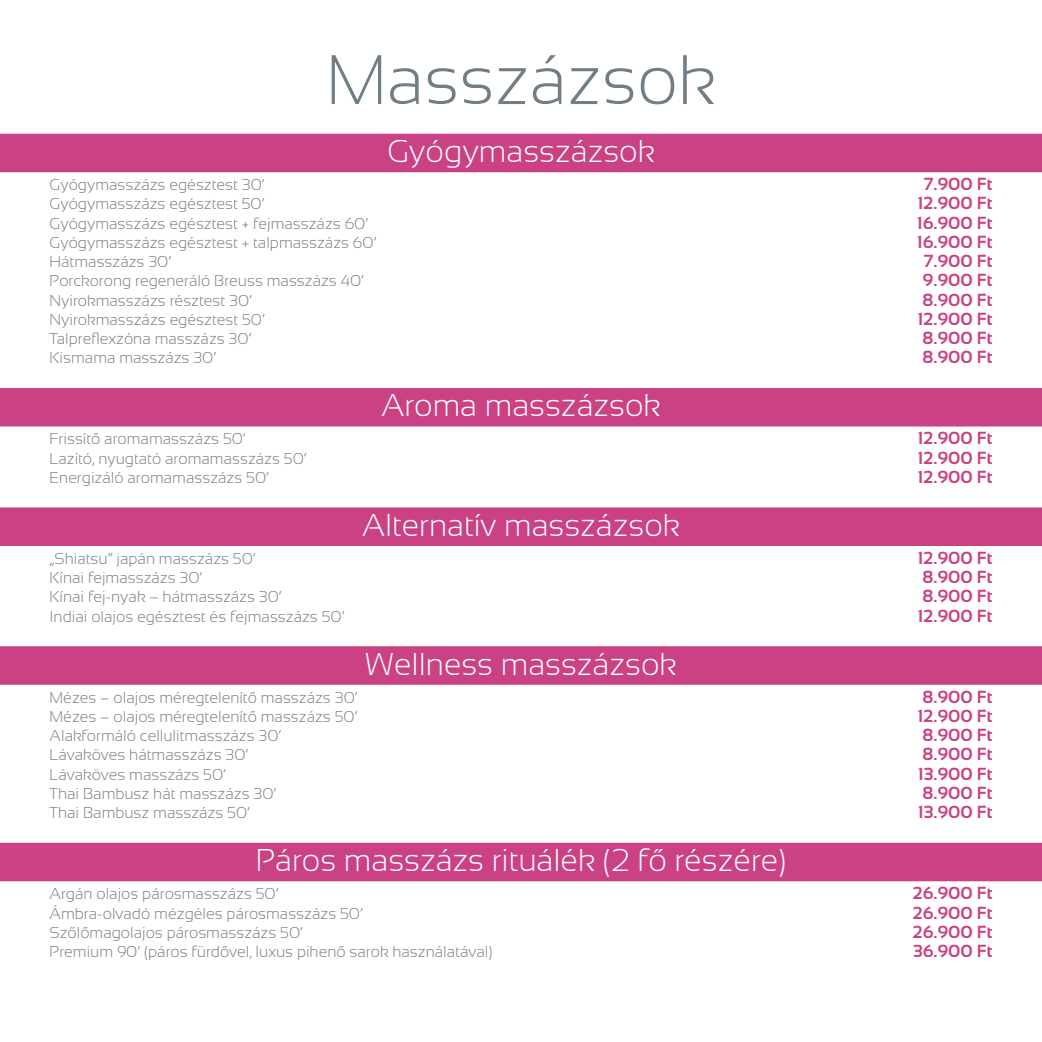
<style>
.page{position:relative;width:1042px;height:1042px;background:#fff}
.page>*{position:absolute;margin:0;border:0;box-sizing:border-box;transform-origin:0 0}
.t1{font:300 70px "Sansation";color:#717e86}
.t2{font:300 31.5px "Sansation";color:#fff}
.t3{font:700 17.5px "Sansation";color:#ca4283}
.t4{font:300 15.75px "Sansation";color:#717e86}
</style>
<div class="page">
<div style="left:0;top:134px;width:1042px;height:38px;background:#ca4283"></div>
<div style="left:0;top:388px;width:1042px;height:38px;background:#ca4283"></div>
<div style="left:0;top:507px;width:1042px;height:39px;background:#ca4283"></div>
<div style="left:0;top:646px;width:1042px;height:39px;background:#ca4283"></div>
<div style="left:0;top:843px;width:1042px;height:38px;background:#ca4283"></div>
<h1 class="t1" style="left:326px;top:41px;width:391px">Masszázsok</h1>
<h2 class="t2" style="left:387px;top:134px;width:269px">Gyógymasszázsok</h2>
<p class="t4" style="left:50px;top:176px;width:217px">Gyógymasszázs egésztest 30’</p>
<p class="t3" style="left:923px;top:174px;width:70px">7.900 Ft</p>
<p class="t4" style="left:50px;top:195px;width:216px">Gyógymasszázs egésztest 50’</p>
<p class="t3" style="left:917px;top:194px;width:76px">12.900 Ft</p>
<p class="t4" style="left:50px;top:214px;width:320px">Gyógymasszázs egésztest + fejmasszázs 60’</p>
<p class="t3" style="left:917px;top:213px;width:77px">16.900 Ft</p>
<p class="t4" style="left:50px;top:234px;width:328px">Gyógymasszázs egésztest + talpmasszázs 60’</p>
<p class="t3" style="left:917px;top:232px;width:77px">16.900 Ft</p>
<p class="t4" style="left:50px;top:253px;width:123px">Hátmasszázs 30’</p>
<p class="t3" style="left:923px;top:251px;width:70px">7.900 Ft</p>
<p class="t4" style="left:50px;top:272px;width:316px">Porckorong regeneráló Breuss masszázs 40’</p>
<p class="t3" style="left:922px;top:271px;width:71px">9.900 Ft</p>
<p class="t4" style="left:50px;top:291px;width:204px">Nyirokmasszázs résztest 30’</p>
<p class="t3" style="left:922px;top:290px;width:71px">8.900 Ft</p>
<p class="t4" style="left:50px;top:311px;width:217px">Nyirokmasszázs egésztest 50’</p>
<p class="t3" style="left:917px;top:309px;width:76px">12.900 Ft</p>
<p class="t4" style="left:50px;top:330px;width:203px">Talpreflexzóna masszázs 30’</p>
<p class="t3" style="left:922px;top:328px;width:71px">8.900 Ft</p>
<p class="t4" style="left:50px;top:349px;width:168px">Kismama masszázs 30’</p>
<p class="t3" style="left:922px;top:348px;width:71px">8.900 Ft</p>
<h2 class="t2" style="left:381px;top:388px;width:280px">Aroma masszázsok</h2>
<p class="t4" style="left:50px;top:430px;width:198px">Frissítő aromamasszázs 50’</p>
<p class="t3" style="left:917px;top:429px;width:76px">12.900 Ft</p>
<p class="t4" style="left:50px;top:449px;width:259px">Lazító, nyugtató aromamasszázs 50’</p>
<p class="t3" style="left:917px;top:448px;width:76px">12.900 Ft</p>
<p class="t4" style="left:50px;top:469px;width:221px">Energizáló aromamasszázs 50’</p>
<p class="t3" style="left:917px;top:467px;width:76px">12.900 Ft</p>
<h2 class="t2" style="left:362px;top:507px;width:319px">Alternatív masszázsok</h2>
<p class="t4" style="left:50px;top:550px;width:208px">„Shiatsu” japán masszázs 50’</p>
<p class="t3" style="left:917px;top:548px;width:76px">12.900 Ft</p>
<p class="t4" style="left:50px;top:569px;width:154px">Kínai fejmasszázs 30’</p>
<p class="t3" style="left:922px;top:567px;width:71px">8.900 Ft</p>
<p class="t4" style="left:50px;top:588px;width:234px">Kínai fej-nyak – hátmasszázs 30’</p>
<p class="t3" style="left:922px;top:586px;width:71px">8.900 Ft</p>
<p class="t4" style="left:50px;top:607px;width:296px">Indiai olajos egésztest és fejmasszázs 50’</p>
<p class="t3" style="left:917px;top:606px;width:76px">12.900 Ft</p>
<h2 class="t2" style="left:365px;top:646px;width:312px">Wellness masszázsok</h2>
<p class="t4" style="left:50px;top:688px;width:309px">Mézes – olajos méregtelenítő masszázs 30’</p>
<p class="t3" style="left:922px;top:687px;width:71px">8.900 Ft</p>
<p class="t4" style="left:50px;top:708px;width:309px">Mézes – olajos méregtelenítő masszázs 50’</p>
<p class="t3" style="left:917px;top:706px;width:76px">12.900 Ft</p>
<p class="t4" style="left:50px;top:727px;width:233px">Alakformáló cellulitmasszázs 30’</p>
<p class="t3" style="left:922px;top:725px;width:71px">8.900 Ft</p>
<p class="t4" style="left:50px;top:746px;width:200px">Lávaköves hátmasszázs 30’</p>
<p class="t3" style="left:922px;top:744px;width:71px">8.900 Ft</p>
<p class="t4" style="left:50px;top:765px;width:178px">Lávaköves masszázs 50’</p>
<p class="t3" style="left:918px;top:764px;width:76px">13.900 Ft</p>
<p class="t4" style="left:50px;top:785px;width:228px">Thai Bambusz hát masszázs 30’</p>
<p class="t3" style="left:922px;top:783px;width:71px">8.900 Ft</p>
<p class="t4" style="left:50px;top:804px;width:202px">Thai Bambusz masszázs 50’</p>
<p class="t3" style="left:918px;top:802px;width:76px">13.900 Ft</p>
<h2 class="t2" style="left:256px;top:843px;width:532px">Páros masszázs rituálék (2 fő részére)</h2>
<p class="t4" style="left:50px;top:885px;width:230px">Argán olajos párosmasszázs 50’</p>
<p class="t3" style="left:912px;top:883px;width:81px">26.900 Ft</p>
<p class="t4" style="left:50px;top:904px;width:315px">Ámbra-olvadó mézgéles párosmasszázs 50’</p>
<p class="t3" style="left:912px;top:902px;width:81px">26.900 Ft</p>
<p class="t4" style="left:50px;top:923px;width:255px">Szőlőmagolajos párosmasszázs 50’</p>
<p class="t3" style="left:912px;top:922px;width:81px">26.900 Ft</p>
<p class="t4" style="left:50px;top:943px;width:444px">Premium 90’ (páros fürdővel, luxus pihenő sarok használatával)</p>
<p class="t3" style="left:913px;top:941px;width:81px">36.900 Ft</p>
</div>
